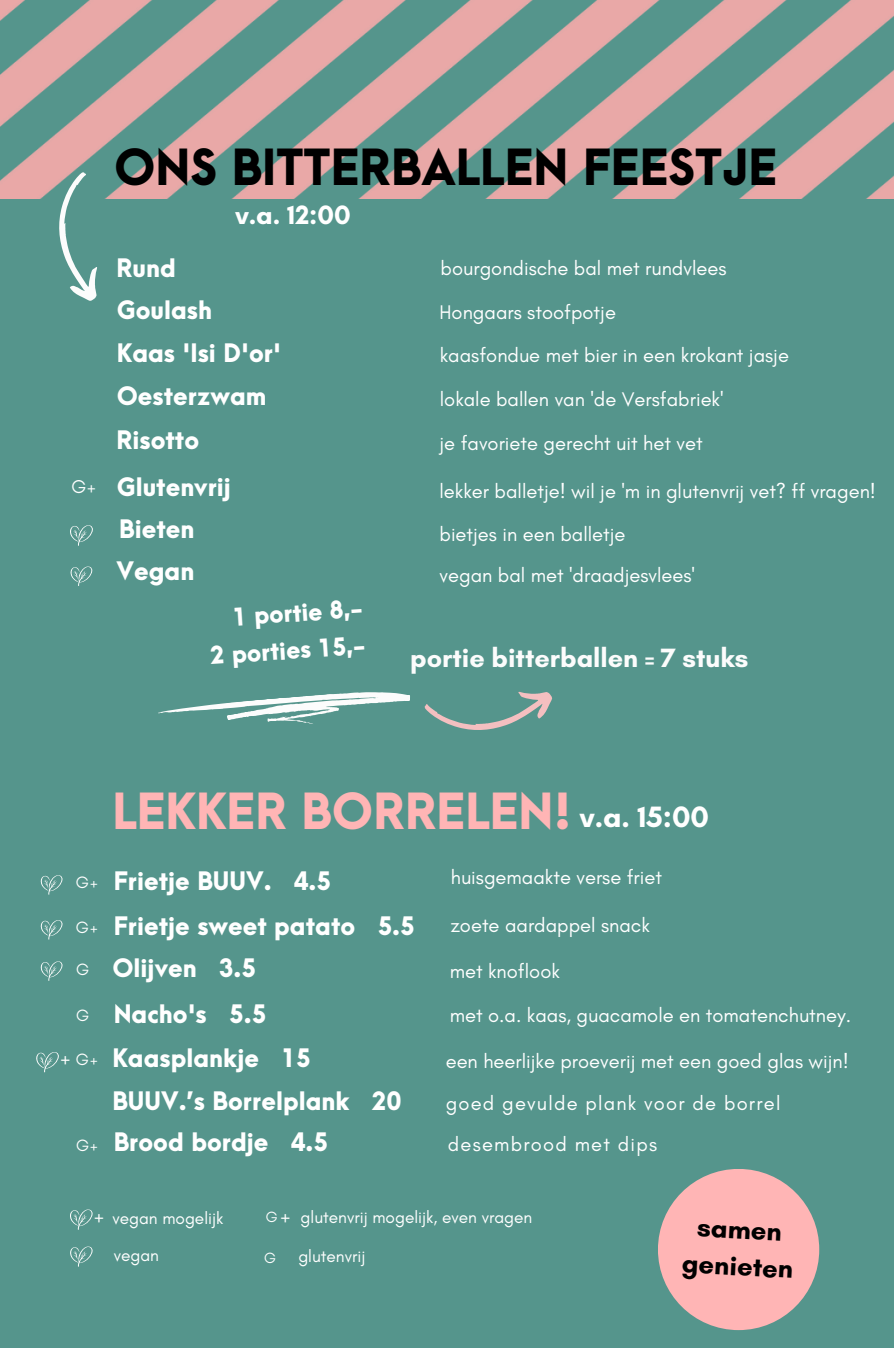
<style>
.page{position:relative;width:894px;height:1348px;background:#fff}
.page>*{position:absolute;margin:0;border:0;box-sizing:border-box;transform-origin:0 0}
.t1{font:800 45px "Arca Majora 3";color:#000}
.t2{font:800 45px "Arca Majora 3";color:#ffb5b5}
.t3{font:700 30px "Glacial Indifference";color:#fff}
.t4{font:700 27.45px/37px "Glacial Indifference";color:#000;text-align:center}
.t5{font:700 27px "Glacial Indifference";color:#fcfcfc}
.t6{font:700 27px "Glacial Indifference";color:#fff}
.t7{font:800 22.95px "Arca Majora 3";color:#fff}
.t8{font:800 22.2px/36.9px "Arca Majora 3";color:#fff;text-align:right}
.t9{font:21.45px "Glacial Indifference";color:#fff}
.t10{font:20.1px "Glacial Indifference";color:#fff}
.t11{font:20.1px "Glacial Indifference";letter-spacing:.06em;color:#fff}
.t12{font:18.75px "Glacial Indifference";color:#fff}
.t13{font:17.25px "Glacial Indifference";color:#fff}
.t14{font:16.65px "Glacial Indifference";color:#fff}
.t15{font:16.5px "Glacial Indifference";color:#fff}
.t16{font:15px "Glacial Indifference";color:#fff}
</style>
<div class="page">
<div style="left:0;top:0;width:893px;height:1348px;background:#55958c"></div>
<img style="left:0;top:0;width:893px;height:198px">
<svg style="left:158px;top:692px;width:252px;height:32px"></svg>
<svg style="left:70px;top:1246px;width:23px;height:20px"></svg>
<svg style="left:70px;top:566px;width:22px;height:20px"></svg>
<svg style="left:70px;top:525px;width:22px;height:21px"></svg>
<div style="left:657px;top:1169px;width:162px;height:161px;background:#ffb5b5;border-radius:50%"></div>
<svg style="left:70px;top:1209px;width:22px;height:21px"></svg>
<svg style="left:424px;top:691px;width:129px;height:39px"></svg>
<svg style="left:40px;top:875px;width:22px;height:20px"></svg>
<svg style="left:40px;top:920px;width:22px;height:19px"></svg>
<svg style="left:40px;top:961px;width:22px;height:20px"></svg>
<svg style="left:49px;top:171px;width:55px;height:130px"></svg>
<svg style="left:36px;top:1052px;width:23px;height:20px"></svg>
<p class="t1" style="left:114px;top:144px;width:664px">ONS BITTERBALLEN FEESTJE</p>
<h2 class="t7" style="left:116px;top:256px;width:61px">Rund</h2>
<h6 class="t6" style="left:235px;top:198px;width:117px">v.a. 12:00</h6>
<h5 class="t10" style="left:440px;top:256px;width:287px">bourgondische bal met rundvlees</h5>
<h4 class="t7" style="left:117px;top:298px;width:97px">Goulash</h4>
<h6 class="t10" style="left:439px;top:300px;width:178px">Hongaars stoofpotje</h6>
<h6 class="t7" style="left:117px;top:341px;width:166px">Kaas 'Isi D'or'</h6>
<h4 class="t10" style="left:439px;top:343px;width:350px">kaasfondue met bier in een krokant jasje</h4>
<h6 class="t10" style="left:439px;top:386px;width:285px">lokale ballen van 'de Versfabriek'</h6>
<h4 class="t7" style="left:117px;top:384px;width:151px">Oesterzwam</h4>
<p class="t12" style="left:71px;top:475px;width:26px">G+</p>
<p class="t7" style="left:116px;top:428px;width:84px">Risotto</p>
<p class="t10" style="left:439px;top:430px;width:264px">je favoriete gerecht uit het vet</p>
<h4 class="t7" style="left:117px;top:476px;width:116px">Glutenvrij</h4>
<h6 class="t7" style="left:119px;top:518px;width:77px">Bieten</h6>
<h4 class="t10" style="left:439px;top:522px;width:187px">bietjes in een balletje</h4>
<h6 class="t10" style="left:439px;top:479px;width:438px">lekker balletje! wil je 'm in glutenvrij vet? ff vragen!</h6>
<p class="t7" style="left:116px;top:559px;width:79px">Vegan</p>
<p class="t8" style="left:207px;top:602px;width:157px;rotate:-4deg">1 portie 8,-<br>2 porties 15,-</p>
<p class="t10" style="left:439px;top:562px;width:257px">vegan bal met 'draadjesvlees'</p>
<p class="t5" style="left:410px;top:641px;width:339px">portie bitterballen = 7 stuks</p>
<h6 class="t2" style="left:112px;top:788px;width:461px">LEKKER BORRELEN!</h6>
<h4 class="t3" style="left:579px;top:798px;width:130px">v.a. 15:00</h4>
<p class="t14" style="left:76px;top:872px;width:23px">G+</p>
<h6 class="t7" style="left:114px;top:869px;width:219px">Frietje BUUV. 4.5</h6>
<h4 class="t10" style="left:450px;top:865px;width:213px">huisgemaakte verse friet</h4>
<p class="t15" style="left:76px;top:918px;width:23px">G+</p>
<h6 class="t7" style="left:114px;top:914px;width:302px">Frietje sweet patato 5.5</h6>
<h4 class="t10" style="left:450px;top:913px;width:200px">zoete aardappel snack</h4>
<p class="t15" style="left:76px;top:959px;width:15px">G</p>
<h1 class="t15" style="left:76px;top:1005px;width:15px">G</h1>
<h1 class="t7" style="left:112px;top:956px;width:145px">Olijven 3.5</h1>
<h4 class="t7" style="left:114px;top:1002px;width:154px">Nacho's 5.5</h4>
<h6 class="t10" style="left:449px;top:959px;width:112px">met knoflook</h6>
<p class="t10" style="left:449px;top:1003px;width:402px">met o.a. kaas, guacamole en tomatenchutney.</p>
<p class="t15" style="left:76px;top:1049px;width:23px">G+</p>
<h6 class="t9" style="left:60px;top:1045px;width:11px">+</h6>
<h4 class="t7" style="left:112px;top:1046px;width:200px">Kaasplankje 15</h4>
<h4 class="t10" style="left:445px;top:1048px;width:404px">een heerlijke proeverij met een goed glas wijn!</h4>
<h6 class="t7" style="left:112px;top:1089px;width:290px">BUUV.’s Borrelplank 20</h6>
<h4 class="t11" style="left:445px;top:1090px;width:336px">goed gevulde plank voor de borrel</h4>
<h6 class="t15" style="left:76px;top:1135px;width:23px">G+</h6>
<h4 class="t7" style="left:114px;top:1130px;width:216px">Brood bordje 4.5</h4>
<h4 class="t11" style="left:448px;top:1132px;width:211px">desembrood met dips</h4>
<p class="t9" style="left:94px;top:1202px;width:11px">+</p>
<p class="t13" style="left:112px;top:1208px;width:112px">vegan mogelijk</p>
<h3 class="t13" style="left:114px;top:1245px;width:47px">vegan</h3>
<p class="t16" style="left:266px;top:1208px;width:13px">G</p>
<p class="t9" style="left:280px;top:1202px;width:11px">+</p>
<p class="t13" style="left:300px;top:1207px;width:233px">glutenvrij mogelijk, even vragen</p>
<p class="t16" style="left:264px;top:1248px;width:13px">G</p>
<h2 class="t13" style="left:298px;top:1246px;width:69px">glutenvrij</h2>
<p class="t4" style="left:684px;top:1207px;width:113px;rotate:3deg">samen genieten</p>
</div>
